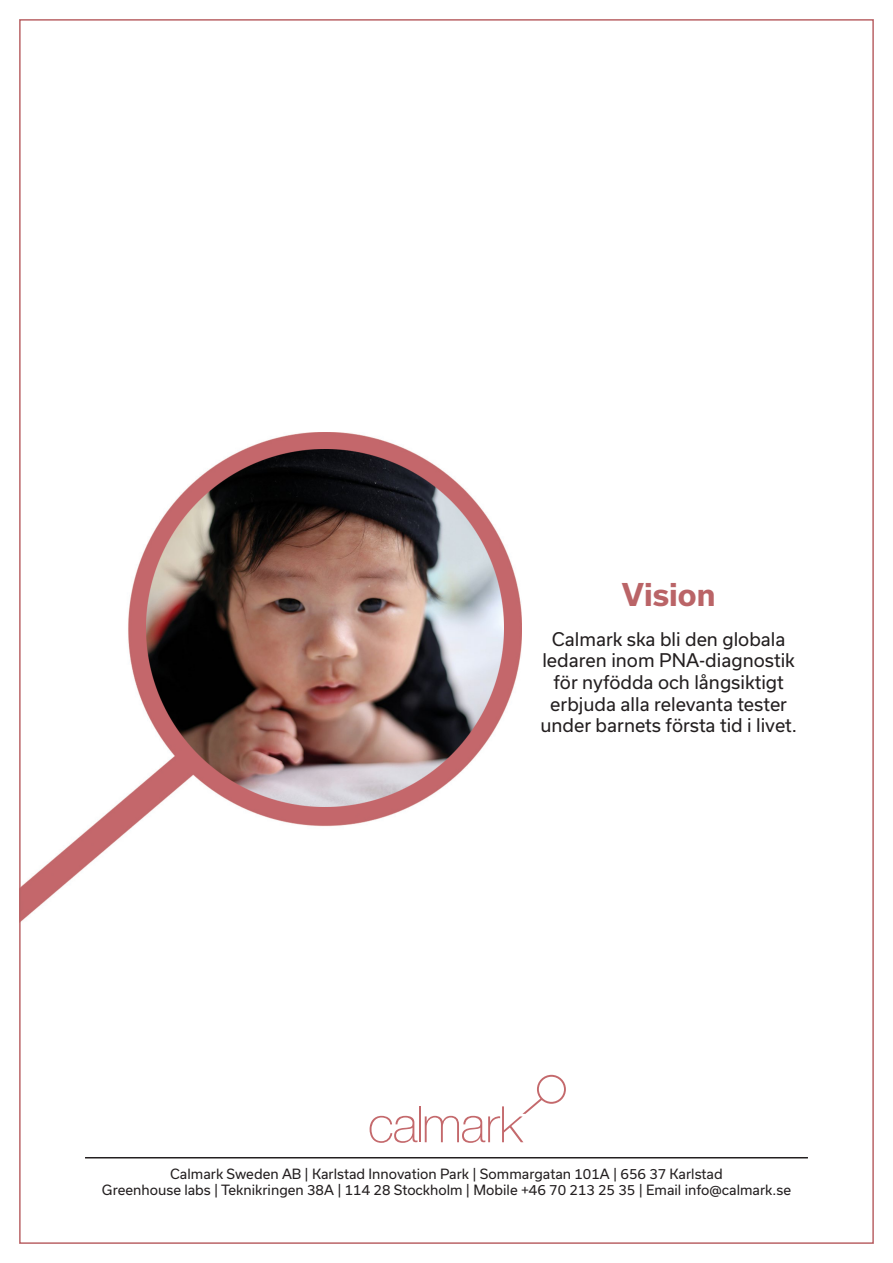
<style>
.page{position:relative;width:893px;height:1263px;background:#fff}
.page>*{position:absolute;margin:0;border:0;box-sizing:border-box;transform-origin:0 0}
.t1{font:700 30px "Usual";color:#ba6467}
.t2{font:18px/21.6px "Usual";color:#231f20;text-align:center}
.t3{font:13.5px "Usual";color:#231f20}
</style>
<div class="page">
<img style="left:22px;top:432px;width:500px;height:489px">
<img style="left:147px;top:450px;width:357px;height:357px">
<svg style="left:370px;top:1116px;width:47px;height:27px"></svg>
<hr style="left:419px;top:1106px;width:2px;height:36px;background:#c4696c">
<svg style="left:425px;top:1075px;width:141px;height:68px"></svg>
<hr style="left:85px;top:1157px;width:723px;height:1px;background:#231f20">
<p class="t1" style="left:622px;top:578px;width:95px">Vision</p>
<p class="t2" style="left:540px;top:628px;width:258px">Calmark ska bli den globala ledaren inom PNA-diagnostik för nyfödda och långsiktigt erbjuda alla relevanta tester under barnets första tid i livet.</p>
<p class="t3" style="left:170px;top:1166px;width:554px">Calmark Sweden AB | Karlstad Innovation Park | Sommargatan 101A | 656 37 Karlstad</p>
<p class="t3" style="left:102px;top:1182px;width:691px">Greenhouse labs | Teknikringen 38A | 114 28 Stockholm | Mobile +46 70 213 25 35 | Email info@calmark.se</p>
</div>
